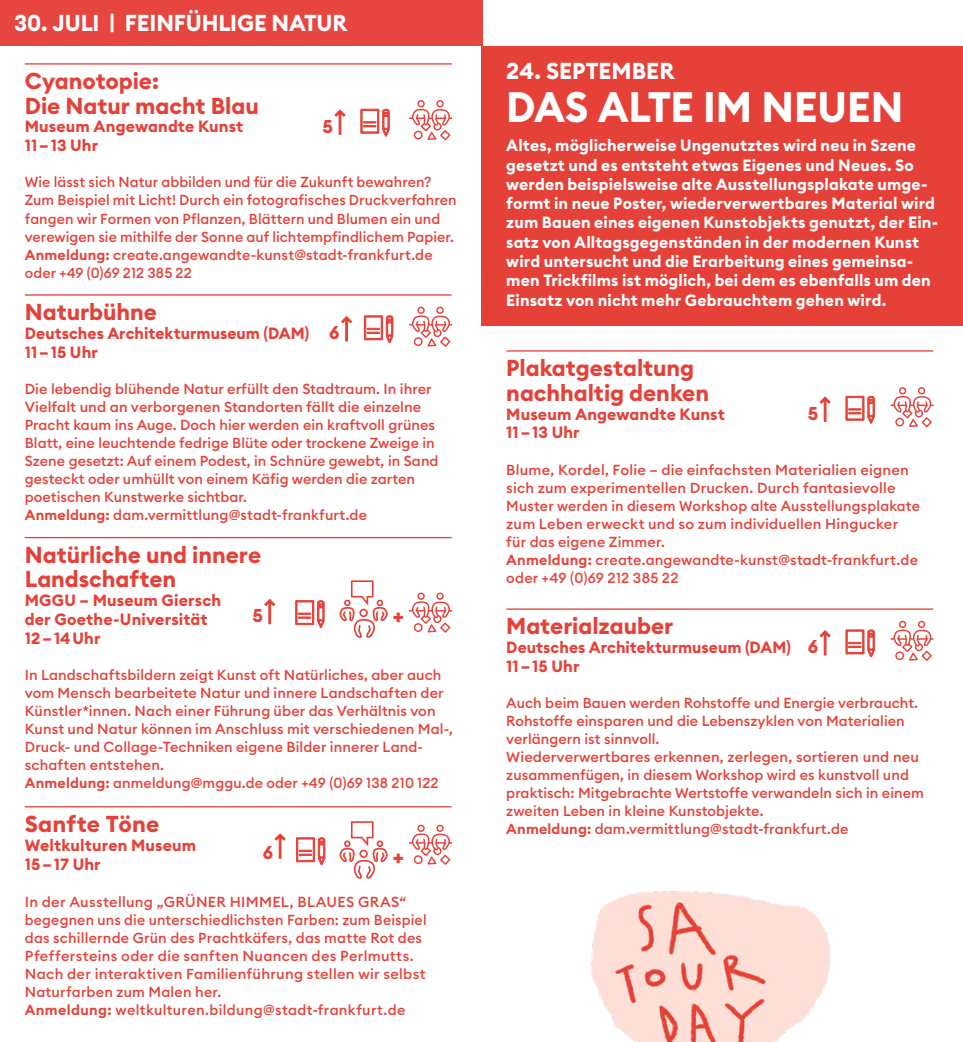
<style>
.page{position:relative;width:963px;height:1042px;background:#fff}
.page>*{position:absolute;margin:0;border:0;box-sizing:border-box;transform-origin:0 0}
.t1{font:700 42px "Euclid Circular B";letter-spacing:-.005em;color:#fff}
.t2{font:700 22.75px/24.5px "Euclid Circular B";color:#e54139}
.t3{font:700 22.75px "Euclid Circular B";color:#fff}
.t4{font:700 18.38px "Euclid Circular B";color:#e54139}
.t5{font:700 16.1px/19.2px "Euclid Circular B";letter-spacing:.01em;color:#fff}
.t6{font:700 16.1px/18.9px "Euclid Circular B";letter-spacing:.01em;color:#e54139}
.t7{font:500 14.35px/18px "Euclid Circular B";letter-spacing:.01em;color:#e54139}
.s1{font-weight:600}
.s2{font-size:18.38px}
</style>
<div class="page">
<hr style="left:25px;top:63px;width:426px;height:2px;background:#e54139">
<svg style="left:334px;top:109px;width:11px;height:26px"></svg>
<svg style="left:360px;top:109px;width:29px;height:27px"></svg>
<svg style="left:409px;top:100px;width:43px;height:40px"></svg>
<hr style="left:25px;top:294px;width:426px;height:2px;background:#e54139">
<svg style="left:341px;top:316px;width:11px;height:25px"></svg>
<svg style="left:364px;top:315px;width:29px;height:28px"></svg>
<svg style="left:409px;top:307px;width:43px;height:40px"></svg>
<hr style="left:25px;top:537px;width:426px;height:1px;background:#e54139">
<svg style="left:264px;top:599px;width:11px;height:25px"></svg>
<svg style="left:295px;top:600px;width:29px;height:28px"></svg>
<svg style="left:339px;top:580px;width:49px;height:58px"></svg>
<svg style="left:409px;top:592px;width:43px;height:41px"></svg>
<hr style="left:25px;top:806px;width:426px;height:1px;background:#e54139">
<svg style="left:274px;top:833px;width:12px;height:25px"></svg>
<svg style="left:296px;top:837px;width:29px;height:28px"></svg>
<svg style="left:339px;top:821px;width:49px;height:58px"></svg>
<svg style="left:409px;top:824px;width:43px;height:41px"></svg>
<hr style="left:506px;top:350px;width:427px;height:2px;background:#e54139">
<svg style="left:819px;top:396px;width:11px;height:26px"></svg>
<svg style="left:845px;top:396px;width:29px;height:27px"></svg>
<svg style="left:890px;top:387px;width:43px;height:40px"></svg>
<hr style="left:506px;top:608px;width:427px;height:2px;background:#e54139">
<svg style="left:819px;top:630px;width:11px;height:25px"></svg>
<svg style="left:845px;top:629px;width:29px;height:28px"></svg>
<svg style="left:890px;top:621px;width:43px;height:40px"></svg>
<div style="left:481px;top:46px;width:481px;height:279px;background:#e54139"></div>
<img style="left:590px;top:891px;width:241px;height:151px">
<div style="left:0;top:0;width:482px;height:46px;background:#e64540"></div>
<h2 class="t3" style="left:14px;top:8px;width:335px">30. JULI | FEINFÜHLIGE NATUR</h2>
<h2 class="t2" style="left:25px;top:69px;width:235px">Cyanotopie:<br>Die Natur macht Blau</h2>
<p class="t6" style="left:25px;top:118px;width:220px">Museum Angewandte Kunst</p>
<p class="t4" style="left:322px;top:114px;width:12px">5</p>
<p class="t6" style="left:25px;top:136px;width:75px">11 – 13 Uhr</p>
<p class="t7" style="left:25px;top:173px;width:433px">Wie lässt sich Natur abbilden und für die Zukunft bewahren?<br>Zum Beispiel mit Licht! Durch ein fotografisches Druckverfahren fangen wir Formen von Pflanzen, Blättern und Blumen ein und verewigen sie mithilfe der Sonne auf lichtempfindlichem Papier.<br><span class="s1">Anmeldung:</span> create.angewandte-kunst@stadt-frankfurt.de oder +49 (0)69 212 385 22</p>
<h2 class="t2" style="left:25px;top:300px;width:134px">Naturbühne</h2>
<p class="t6" style="left:25px;top:324px;width:316px">Deutsches Architekturmuseum (DAM) <span class="s2">6<br></span>11 – 15 Uhr</p>
<p class="t7" style="left:25px;top:380px;width:415px">Die lebendig blühende Natur erfüllt den Stadtraum. In ihrer Vielfalt und an verborgenen Standorten fällt die einzelne Pracht kaum ins Auge. Doch hier werden ein kraftvoll grünes Blatt, eine leuchtende fedrige Blüte oder trockene Zweige in Szene gesetzt: Auf einem Podest, in Schnüre gewebt, in Sand gesteckt oder umhüllt von einem Käfig werden die zarten poetischen Kunstwerke sichtbar.<br><span class="s1">Anmeldung:</span> dam.vermittlung@stadt-frankfurt.de</p>
<h2 class="t2" style="left:25px;top:543px;width:238px">Natürliche und innere<br>Landschaften</h2>
<p class="t4" style="left:252px;top:604px;width:12px">5</p>
<h2 class="t2" style="left:393px;top:604px;width:13px">+</h2>
<p class="t6" style="left:25px;top:591px;width:198px">MGGU – Museum Giersch der Goethe-Universität<br>12 – 14 Uhr</p>
<p class="t7" style="left:25px;top:666px;width:429px">In Landschaftsbildern zeigt Kunst oft Natürliches, aber auch vom Mensch bearbeitete Natur und innere Landschaften der Künstler*innen. Nach einer Führung über das Verhältnis von Kunst und Natur können im Anschluss mit verschiedenen Mal-, Druck- und Collage-Techniken eigene Bilder innerer Land&shy;schaften entstehen.<br><span class="s1">Anmeldung:</span> anmeldung@mggu.de oder +49 (0)69 138 210 122</p>
<h2 class="t2" style="left:25px;top:812px;width:136px">Sanfte Töne</h2>
<p class="t6" style="left:25px;top:836px;width:173px">Weltkulturen Museum</p>
<p class="t4" style="left:263px;top:840px;width:12px">6</p>
<h2 class="t2" style="left:393px;top:845px;width:13px">+</h2>
<p class="t6" style="left:25px;top:855px;width:77px">15 – 17 Uhr</p>
<p class="t7" style="left:25px;top:892px;width:403px">In der Ausstellung „GRÜNER HIMMEL, BLAUES GRAS“ begegnen uns die unterschiedlichsten Farben: zum Beispiel das schillernde Grün des Prachtkäfers, das matte Rot des Pfeffersteins oder die sanften Nuancen des Perlmutts.<br>Nach der interaktiven Familienführung stellen wir selbst Naturfarben zum Malen her.<br><span class="s1">Anmeldung:</span> weltkulturen.bildung@stadt-frankfurt.de</p>
<h2 class="t3" style="left:506px;top:56px;width:170px">24. SEPTEMBER</h2>
<h1 class="t1" style="left:506px;top:80px;width:398px">DAS ALTE IM NEUEN</h1>
<p class="t5" style="left:506px;top:136px;width:433px">Altes, möglicherweise Ungenutztes wird neu in Szene gesetzt und es entsteht etwas Eigenes und Neues. So werden beispielsweise alte Ausstellungsplakate umge&shy;formt in neue Poster, wiederverwertbares Material wird zum Bauen eines eigenen Kunstobjekts genutzt, der Ein&shy;satz von Alltagsgegenständen in der modernen Kunst wird untersucht und die Erarbeitung eines gemeinsa&shy;men Trickfilms ist möglich, bei dem es ebenfalls um den Einsatz von nicht mehr Gebrauchtem gehen wird.</p>
<h2 class="t2" style="left:506px;top:356px;width:204px">Plakatgestaltung nachhaltig denken</h2>
<p class="t6" style="left:506px;top:404px;width:220px">Museum Angewandte Kunst</p>
<p class="t4" style="left:807px;top:401px;width:12px">5</p>
<p class="t6" style="left:506px;top:423px;width:75px">11 – 13 Uhr</p>
<p class="t7" style="left:506px;top:460px;width:415px">Blume, Kordel, Folie – die einfachsten Materialien eignen sich zum experimentellen Drucken. Durch fantasievolle Muster werden in diesem Workshop alte Ausstellungsplakate zum Leben erweckt und so zum individuellen Hingucker für das eigene Zimmer.<br><span class="s1">Anmeldung:</span> create.angewandte-kunst@stadt-frankfurt.de oder +49 (0)69 212 385 22</p>
<h2 class="t2" style="left:506px;top:614px;width:169px">Materialzauber</h2>
<p class="t4" style="left:807px;top:635px;width:12px">6</p>
<p class="t6" style="left:506px;top:638px;width:286px">Deutsches Architekturmuseum (DAM)<br>11 – 15 Uhr</p>
<p class="t7" style="left:506px;top:694px;width:419px">Auch beim Bauen werden Rohstoffe und Energie verbraucht.<br>Rohstoffe einsparen und die Lebenszyklen von Materialien verlängern ist sinnvoll.<br>Wiederverwertbares erkennen, zerlegen, sortieren und neu zusammenfügen, in diesem Workshop wird es kunstvoll und praktisch: Mitgebrachte Wertstoffe verwandeln sich in einem zweiten Leben in kleine Kunstobjekte.<br><span class="s1">Anmeldung:</span> dam.vermittlung@stadt-frankfurt.de</p>
</div>
